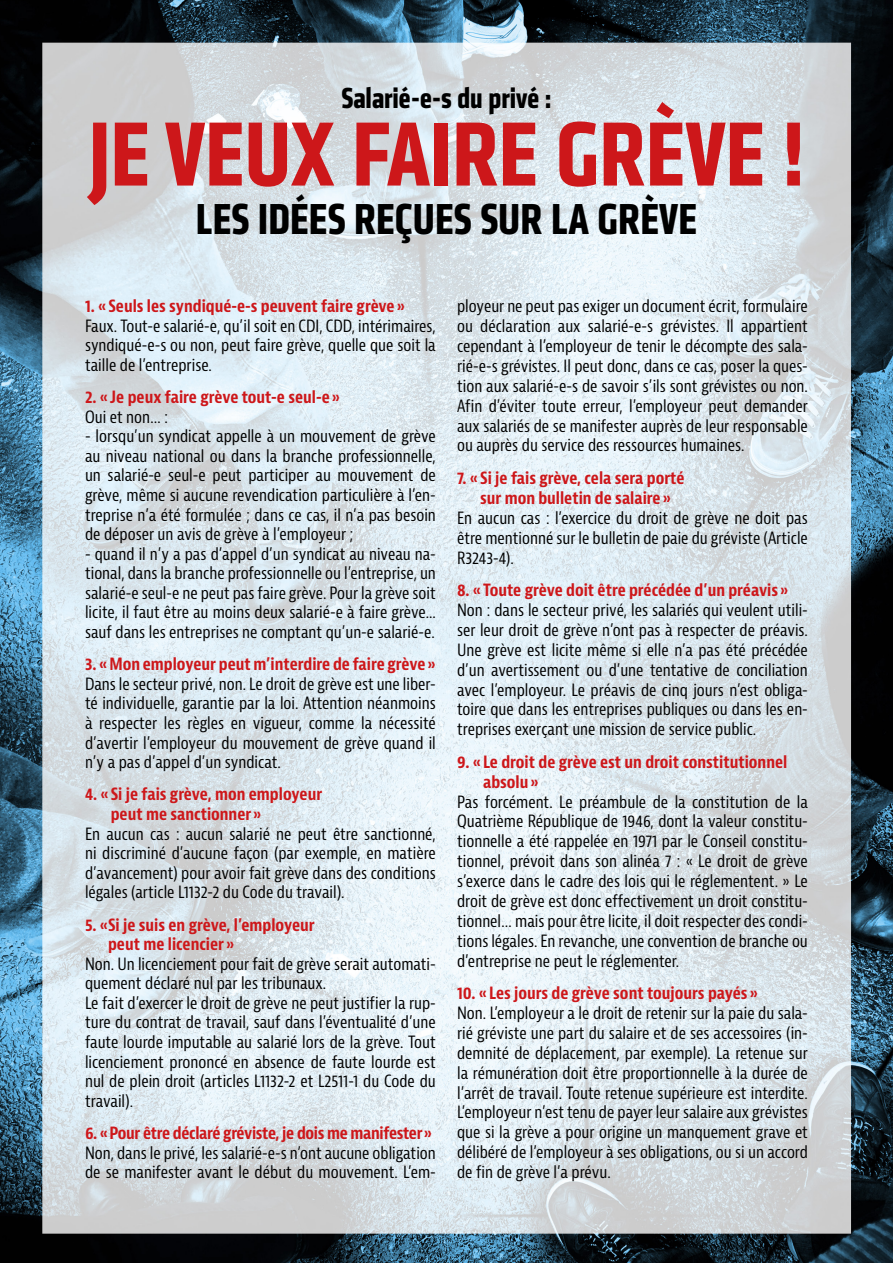
<style>
.page{position:relative;width:893px;height:1263px;background:#fff}
.page>*{position:absolute;margin:0;border:0;box-sizing:border-box;transform-origin:0 0}
.t1{font:700 condensed 94.5px "Klavika";color:#cd171a}
.t2{font:700 condensed 45px "Klavika";color:#000}
.t3{font:700 condensed 30px "Klavika";color:#000}
.t4{font:condensed 16.5px/19.8px "Bernina Sans";color:#000;text-align:justify}
.t5{font:700 condensed 16.5px/19.5px "Bernina Sans";color:#cd171a}
.t6{font:700 condensed 16.5px "Bernina Sans";letter-spacing:-.02em;color:#cd171a}
</style>
<div class="page">
<img style="left:0;top:0;width:893px;height:1263px">
<h3 class="t3" style="left:341px;top:78px;width:212px">Salarié-e-s du privé :</h3>
<h1 class="t1" style="left:89px;top:93px;width:717px">JE VEUX FAIRE GRÈVE !</h1>
<h2 class="t2" style="left:196px;top:189px;width:503px">LES IDÉES REÇUES SUR LA GRÈVE</h2>
<p class="t5" style="left:85px;top:297px;width:321px">1. « Seuls les syndiqué-e-s peuvent faire grève »</p>
<p class="t4" style="left:85px;top:316px;width:352px">Faux. Tout-e salarié-e, qu’il soit en CDI, CDD, intérimaires, syndiqué-e-s ou non, peut faire grève, quelle que soit la taille de l’entreprise.</p>
<p class="t5" style="left:85px;top:388px;width:256px">2. « Je peux faire grève tout-e seul-e »</p>
<p class="t4" style="left:85px;top:407px;width:85px">Oui et non… :</p>
<p class="t4" style="left:85px;top:427px;width:352px">- lorsqu’un syndicat appelle à un mouvement de grève au niveau national ou dans la branche professionnelle, un salarié-e seul-e peut participer au mouvement de grève, même si aucune revendication particulière à l’en&shy;treprise n’a été formulée ; dans ce cas, il n’a pas besoin de déposer un avis de grève à l’employeur ;</p>
<p class="t4" style="left:85px;top:544px;width:352px">- quand il n’y a pas d’appel d’un syndicat au niveau na&shy;tional, dans la branche professionnelle ou l’entreprise, un salarié-e seul-e ne peut pas faire grève. Pour la grève soit licite, il faut être au moins deux salarié-e à faire grève... sauf dans les entreprises ne comptant qu’un-e salarié-e.</p>
<p class="t5" style="left:85px;top:655px;width:352px">3. «Mon employeur peut m’interdire de faire grève »</p>
<p class="t4" style="left:85px;top:674px;width:352px">Dans le secteur privé, non. Le droit de grève est une liber&shy;té individuelle, garantie par la loi. Attention néanmoins à respecter les règles en vigueur, comme la nécessité d’avertir l’employeur du mouvement de grève quand il n’y a pas d’appel d’un syndicat.</p>
<p class="t5" style="left:111px;top:785px;width:213px;text-indent:-26px">4. « Si je fais grève, mon employeur peut me sanctionner »</p>
<p class="t4" style="left:85px;top:824px;width:352px">En aucun cas : aucun salarié ne peut être sanctionné, ni discriminé d’aucune façon (par exemple, en matière d’avancement) pour avoir fait grève dans des conditions légales (article L1132-2 du Code du travail).</p>
<p class="t5" style="left:108px;top:915px;width:208px;text-indent:-23px">5. «Si je suis en grève, l’employeur peut me licencier »</p>
<p class="t4" style="left:85px;top:954px;width:352px;text-align:left">Non. Un licenciement pour fait de grève serait automati&shy;quement déclaré nul par les tribunaux.<br>Le fait d’exercer le droit de grève ne peut justifier la rup&shy;ture du contrat de travail, sauf dans l’éventualité d’une faute lourde imputable au salarié lors de la grève. Tout licenciement prononcé en absence de faute lourde est nul de plein droit (articles L1132-2 et L2511-1 du Code du travail).</p>
<p class="t6" style="left:85px;top:1123px;width:349px">6. « Pour être déclaré gréviste, je dois me manifester»</p>
<p class="t4" style="left:85px;top:1143px;width:352px">Non, dans le privé, les salarié-e-s n’ont aucune obligation de se manifester avant le début du mouvement. L’em-</p>
<p class="t4" style="left:457px;top:297px;width:352px">ployeur ne peut pas exiger un document écrit, formulaire ou déclaration aux salarié-e-s grévistes. Il appartient cependant à l’employeur de tenir le décompte des sala&shy;rié-e-s grévistes. Il peut donc, dans ce cas, poser la ques&shy;tion aux salarié-e-s de savoir s’ils sont grévistes ou non.<br>Afin d’éviter toute erreur, l’employeur peut demander aux salariés de se manifester auprès de leur responsable ou auprès du service des ressources humaines.</p>
<p class="t5" style="left:457px;top:469px;width:229px;text-align:center">7. « Si je fais grève, cela sera porté sur mon bulletin de salaire »</p>
<p class="t4" style="left:457px;top:508px;width:352px">En aucun cas : l’exercice du droit de grève ne doit pas être mentionné sur le bulletin de paie du gréviste (Article R3243-4).</p>
<p class="t5" style="left:457px;top:581px;width:333px">8. « Toute grève doit être précédée d’un préavis »</p>
<p class="t4" style="left:457px;top:600px;width:352px">Non : dans le secteur privé, les salariés qui veulent utili&shy;ser leur droit de grève n’ont pas à respecter de préavis.<br>Une grève est licite même si elle n’a pas été précédée d’un avertissement ou d’une tentative de conciliation avec l’employeur. Le préavis de cinq jours n’est obliga&shy;toire que dans les entreprises publiques ou dans les en&shy;treprises exerçant une mission de service public.</p>
<p class="t5" style="left:483px;top:752px;width:306px;text-indent:-26px">9. « Le droit de grève est un droit constitutionnel absolu»</p>
<p class="t4" style="left:457px;top:792px;width:352px">Pas forcément. Le préambule de la constitution de la Quatrième République de 1946, dont la valeur constitu&shy;tionnelle a été rappelée en 1971 par le Conseil constitu&shy;tionnel, prévoit dans son alinéa 7 : « Le droit de grève s’exerce dans le cadre des lois qui le réglementent. » Le droit de grève est donc effectivement un droit constitu&shy;tionnel… mais pour être licite, il doit respecter des condi&shy;tions légales. En revanche, une convention de branche ou d’entreprise ne peut le réglementer.</p>
<p class="t5" style="left:457px;top:984px;width:302px">10. « Les jours de grève sont toujours payés »</p>
<p class="t4" style="left:457px;top:1003px;width:352px">Non. L’employeur a le droit de retenir sur la paie du sala&shy;rié gréviste une part du salaire et de ses accessoires (in&shy;demnité de déplacement, par exemple). La retenue sur la rémunération doit être proportionnelle à la durée de l’arrêt de travail. Toute retenue supérieure est interdite.<br>L’employeur n’est tenu de payer leur salaire aux grévistes que si la grève a pour origine un manquement grave et délibéré de l’employeur à ses obligations, ou si un accord de fin de grève l’a prévu.</p>
</div>
